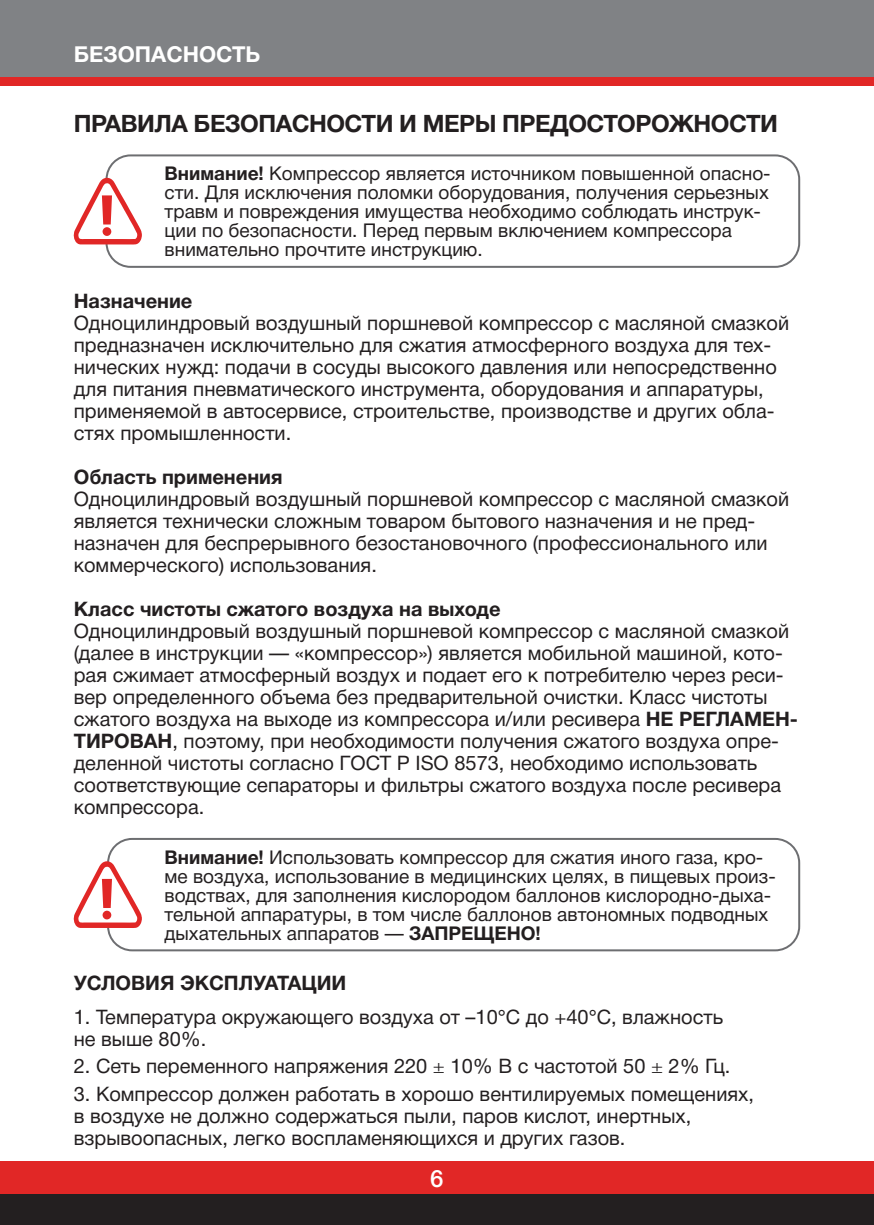
<style>
.page{position:relative;width:874px;height:1225px;background:#fff}
.page>*{position:absolute;margin:0;border:0;box-sizing:border-box;transform-origin:0 0}
.t1{font:700 24px "Helvetica Neue Cyr";letter-spacing:-.02em;color:#231f20}
.t2{font:500 24px "Helvetica Neue Cyr";color:#fff}
.t3{font:700 22px "Helvetica Neue Cyr";color:#fff}
.t4{font:20px/22px "Helvetica Neue Cyr";color:#231f20}
.t5{font:700 20px "Helvetica Neue Cyr";color:#231f20}
.t6{font:19px/19px "Helvetica Neue Cyr";color:#231f20}
.s1{font-weight:700}
.s2{font-family:"Helvetica Neue";font-weight:300}
</style>
<div class="page">
<div style="left:0;top:1193px;width:856px;height:32px;background:#231f20"></div>
<div style="left:856px;top:1193px;width:17px;height:32px;background:#231f20"></div>
<div style="left:0;top:1161px;width:856px;height:32px;background:#e12726"></div>
<div style="left:856px;top:1161px;width:17px;height:32px;background:#e12726"></div>
<div style="left:0;top:0;width:856px;height:78px;background:#808285"></div>
<div style="left:856px;top:0;width:17px;height:78px;background:#808285"></div>
<div style="left:0;top:77px;width:856px;height:9px;background:#e12726"></div>
<div style="left:856px;top:77px;width:17px;height:9px;background:#e12726"></div>
<svg style="left:105px;top:154px;width:694px;height:114px"></svg>
<svg style="left:73px;top:177px;width:69px;height:67px"></svg>
<svg style="left:107px;top:838px;width:692px;height:113px"></svg>
<svg style="left:73px;top:861px;width:69px;height:67px"></svg>
<p class="t3" style="left:74px;top:42px;width:188px">БЕЗОПАСНОСТЬ</p>
<p class="t1" style="left:74px;top:110px;width:705px">ПРАВИЛА БЕЗОПАСНОСТИ И МЕРЫ ПРЕДОСТОРОЖНОСТИ</p>
<p class="t6" style="left:164px;top:166px;width:607px"><span class="s1">Внимание!</span> Компрессор является источником повышенной опасно&shy;сти. Для исключения поломки оборудования, получения серьезных травм и повреждения имущества необходимо соблюдать инструк&shy;ции по безопасности. Перед первым включением компрессора внимательно прочтите инструкцию.</p>
<p class="t5" style="left:74px;top:290px;width:120px">Назначение</p>
<p class="t4" style="left:74px;top:314px;width:716px">Одноцилиндровый воздушный поршневой компрессор с масляной смазкой предназначен исключительно для сжатия атмосферного воздуха для тех&shy;нических нужд: подачи в сосуды высокого давления или непосредственно для питания пневматического инструмента, оборудования и аппаратуры, применяемой в автосервисе, строительстве, производстве и других обла&shy;стях промышленности.</p>
<p class="t5" style="left:74px;top:466px;width:210px">Область применения</p>
<p class="t4" style="left:74px;top:490px;width:716px">Одноцилиндровый воздушный поршневой компрессор с масляной смазкой является технически сложным товаром бытового назначения и не пред&shy;назначен для беспрерывного безостановочного (профессионального или коммерческого) использования.</p>
<p class="t5" style="left:74px;top:598px;width:428px">Класс чистоты сжатого воздуха на выходе</p>
<p class="t4" style="left:74px;top:622px;width:725px">Одноцилиндровый воздушный поршневой компрессор с масляной смазкой (далее в инструкции — «компрессор») является мобильной машиной, кото&shy;рая сжимает атмосферный воздух и подает его к потребителю через реси&shy;вер определенного объема без предварительной очистки. Класс чистоты сжатого воздуха на выходе из компрессора и/или ресивера <span class="s1">НЕ РЕГЛАМЕН-ТИРОВАН</span>, поэтому, при необходимости получения сжатого воздуха опре&shy;деленной чистоты согласно ГОСТ Р ISO 8573, необходимо использовать соответствующие сепараторы и фильтры сжатого воздуха после ресивера компрессора.</p>
<p class="t6" style="left:164px;top:849px;width:612px"><span class="s1">Внимание!</span> Использовать компрессор для сжатия иного газа, кро&shy;ме воздуха, использование в медицинских целях, в пищевых произ&shy;водствах, для заполнения кислородом баллонов кислородно-дыха&shy;тельной аппаратуры, в том числе баллонов автономных подводных дыхательных аппаратов — <span class="s1">ЗАПРЕЩЕНО!</span></p>
<p class="t5" style="left:74px;top:972px;width:274px">УСЛОВИЯ ЭКСПЛУАТАЦИИ</p>
<p class="t4" style="left:74px;top:1007px;width:650px">1. Температура окружающего воздуха от –10°С до +40°С, влажность не выше 80%.</p>
<p class="t4" style="left:74px;top:1057px;width:657px">2. Сеть переменного напряжения 220 <span class="s2">±</span> 10% В с частотой 50 <span class="s2">±</span> 2% Гц.</p>
<p class="t4" style="left:74px;top:1084px;width:681px">3. Компрессор должен работать в хорошо вентилируемых помещениях, в воздухе не должно содержаться пыли, паров кислот, инертных, взрывоопасных, легко воспламеняющихся и других газов.</p>
<p class="t2" style="left:430px;top:1165px;width:15px">6</p>
</div>
